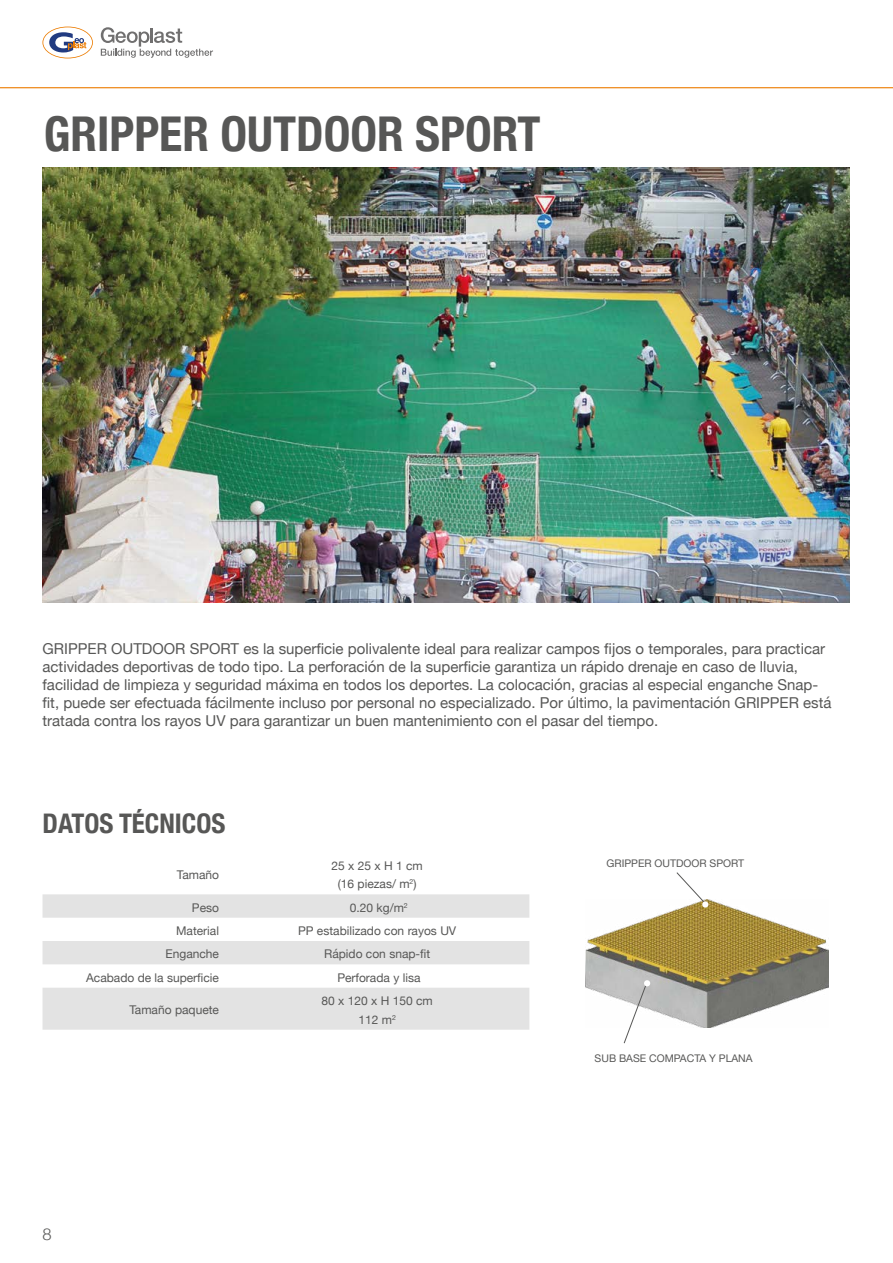
<style>
.page{position:relative;width:893px;height:1263px;background:#fff}
.page>*{position:absolute;margin:0;border:0;box-sizing:border-box;transform-origin:0 0}
.t1{font:700 condensed 48px "Helvetica Neue";color:#575756}
.t2{font:700 condensed 27px "Helvetica Neue";color:#575756}
.t3{font:300 16.5px "Helvetica Neue";color:#575756}
.t4{font:15px/18px "Helvetica Neue";color:#575756}
.t5{font:12px/18.6px "Helvetica Neue";color:#575756;text-align:center}
.t6{font:10.5px "Helvetica Neue";color:#575756}
</style>
<div class="page">
<svg style="left:43px;top:894px;width:486px;height:136px;fill:#e3e3e3"></svg>
<img style="left:585px;top:899px;width:244px;height:128px">
<svg style="left:623px;top:980px;width:27px;height:64px"></svg>
<svg style="left:676px;top:872px;width:32px;height:35px"></svg>
<img style="left:43px;top:168px;width:807px;height:435px">
<hr style="left:0;top:87px;width:893px;height:1px;background:#ec7c01">
<svg style="left:42px;top:27px;width:51px;height:31px"></svg>
<svg style="left:101px;top:27px;width:112px;height:31px"></svg>
<h1 class="t1" style="left:44px;top:94px;width:498px">GRIPPER OUTDOOR SPORT</h1>
<p class="t4" style="left:43px;top:641px;width:790px">GRIPPER OUTDOOR SPORT es la superficie polivalente ideal para realizar campos fijos o temporales, para practicar actividades deportivas de todo tipo. La perforación de la superficie garantiza un rápido drenaje en caso de lluvia, facilidad de limpieza y seguridad máxima en todos los deportes. La colocación, gracias al especial enganche Snap&shy;fit, puede ser efectuada fácilmente incluso por personal no especializado. Por último, la pavimentación GRIPPER está tratada contra los rayos UV para garantizar un buen mantenimiento con el pasar del tiempo.</p>
<h2 class="t2" style="left:43px;top:801px;width:184px">DATOS TÉCNICOS</h2>
<p class="t5" style="left:177px;top:866px;width:44px">Tamaño</p>
<p class="t5" style="left:332px;top:857px;width:93px">25 x 25 x H 1 cm (16 piezas/ m<sup>2</sup>)</p>
<p class="t5" style="left:192px;top:899px;width:29px">Peso</p>
<p class="t5" style="left:350px;top:899px;width:59px">0.20 kg/m<sup>2</sup></p>
<p class="t5" style="left:176px;top:922px;width:44px">Material</p>
<p class="t5" style="left:298px;top:922px;width:160px">PP estabilizado con rayos UV</p>
<p class="t5" style="left:165px;top:945px;width:55px">Enganche</p>
<p class="t5" style="left:324px;top:945px;width:108px">Rápido con snap-fit</p>
<p class="t5" style="left:86px;top:969px;width:134px">Acabado de la superficie</p>
<p class="t5" style="left:337px;top:969px;width:85px">Perforada y lisa</p>
<p class="t5" style="left:129px;top:1001px;width:91px">Tamaño paquete</p>
<p class="t5" style="left:322px;top:992px;width:113px">80 x 120 x H 150 cm<br>112 m<sup>2</sup></p>
<p class="t3" style="left:43px;top:1220px;width:11px">8</p>
<p class="t6" style="left:606px;top:856px;width:139px">GRIPPER OUTDOOR SPORT</p>
<p class="t6" style="left:595px;top:1050px;width:160px">SUB BASE COMPACTA Y PLANA</p>
</div>
